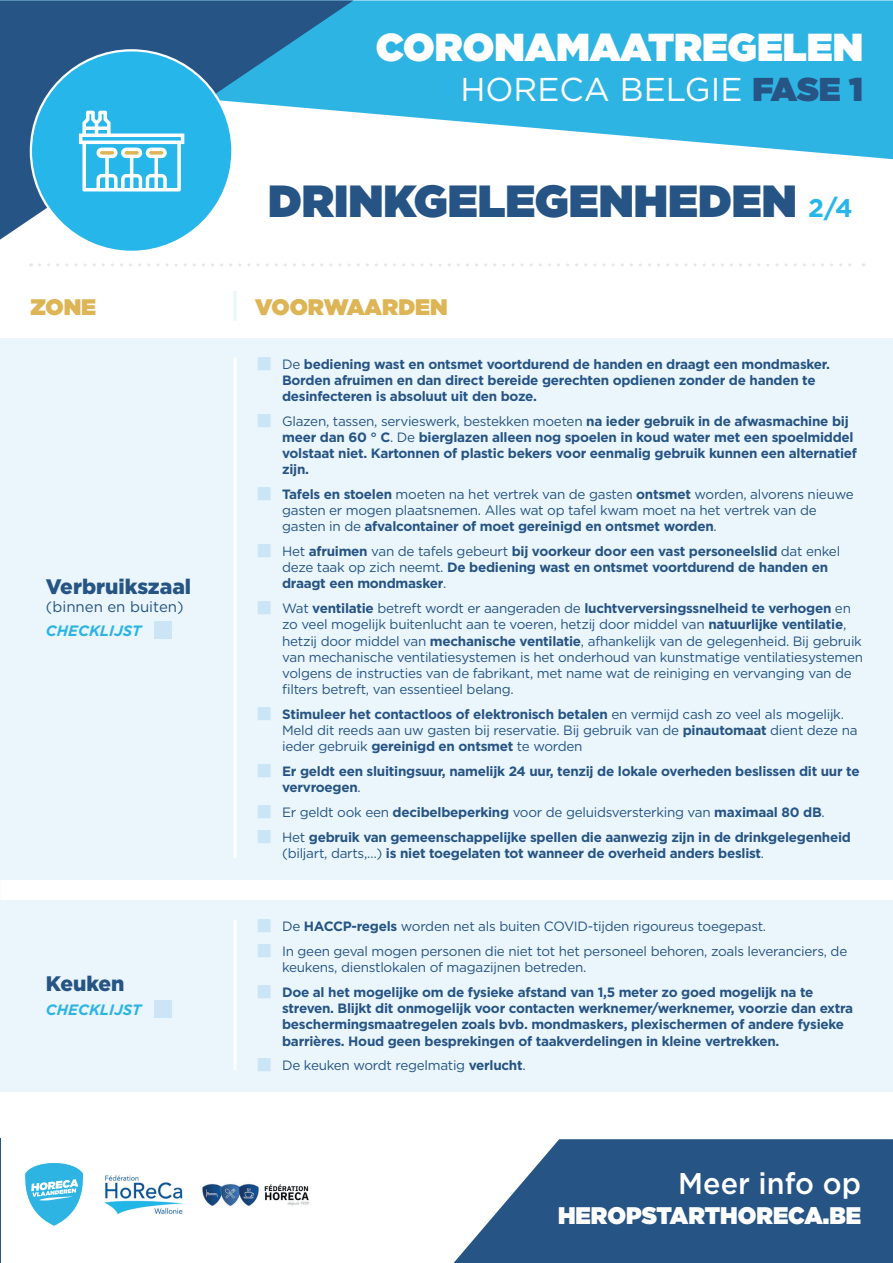
<style>
.page{position:relative;width:893px;height:1263px;background:#fff}
.page>*{position:absolute;margin:0;border:0;box-sizing:border-box;transform-origin:0 0}
.t1{font:900 45px "Gotham";color:#265484}
.t2{font:900 39px "Gotham";color:#fff}
.t3{font:33px "Gotham";color:#fff}
.t4{font:500 30px "Gotham";color:#fff;scale:.96 1}
.t5{font:900 24px "Gotham";color:#fff;scale:.96 1}
.t6{font:900 22.5px "Gotham";color:#deb556}
.t7{font:900 21px "Gotham";color:#265484}
.t8{font:italic 700 15px "Gotham";color:#2eb4e3}
.t9{font:15px "Gotham";color:#265484}
.t10{font:13.5px/16.2px "Gotham";letter-spacing:-.02em;color:#265484}
.t11{font:700 13.5px/16.2px "Gotham";letter-spacing:-.02em;color:#265484}
.s1{font-weight:900;color:#265484}
.s2{font-weight:700;font-size:25.5px;color:#26b6ea}
.s3{font-family:"Minion Pro";font-weight:400;font-size:45px;color:#cae5f6}
.s4{font-weight:400}
.s5{font-family:"Minion Pro";font-size:45px;color:#cae5f6}
.s6{font-weight:700}
</style>
<div class="page">
<svg style="left:353px;top:0;width:540px;height:159px;background:#4dbfe7"></svg>
<svg style="left:0;top:0;width:353px;height:240px"></svg>
<div style="left:31px;top:50px;width:201px;height:202px;background:#26b6ea;border-radius:50%"></div>
<svg style="left:79px;top:111px;width:105px;height:80px"></svg>
<svg style="left:453px;top:1139px;width:440px;height:124px;background:#3a648f"></svg>
<svg style="left:24px;top:1162px;width:60px;height:64px"></svg>
<img style="left:201px;top:1183px;width:108px;height:24px">
<img style="left:104px;top:1175px;width:79px;height:40px">
<svg style="left:39px;top:263px;width:825px;height:3px"></svg>
<hr style="left:234px;top:291px;width:3px;height:30px;background:#eaf6fc">
<div style="left:0;top:338px;width:893px;height:541px;background:#eaf6fc"></div>
<div style="left:0;top:901px;width:893px;height:191px;background:#eaf6fc"></div>
<hr style="left:234px;top:357px;width:3px;height:501px;background:#fff">
<hr style="left:234px;top:920px;width:3px;height:150px;background:#fff">
<svg style="left:154px;top:621px;width:18px;height:18px"></svg>
<svg style="left:154px;top:1000px;width:18px;height:17px"></svg>
<div style="left:370px;top:1154px;width:107px;height:79px;background:#fff"></div>
<h2 class="t2" style="left:376px;top:20px;width:489px">CORONAMAATREGELEN</h2>
<h3 class="t3" style="left:460px;top:68px;width:404px">HORECA BELGIE <span class="s1">FASE 1</span></h3>
<h1 class="t1" style="left:268px;top:168px;width:586px">DRINKGELEGENHEDEN <span class="s2">2/4</span></h1>
<h3 class="t6" style="left:31px;top:291px;width:67px">ZONE</h3>
<h3 class="t6" style="left:255px;top:291px;width:194px">VOORWAARDEN</h3>
<h3 class="t7" style="left:46px;top:572px;width:147px">Verbruikszaal</h3>
<p class="t9" style="left:46px;top:597px;width:139px">(binnen en buiten)</p>
<p class="t8" style="left:46px;top:620px;width:97px">CHECKLIJST</p>
<h3 class="t7" style="left:46px;top:968px;width:80px">Keuken</h3>
<p class="t8" style="left:46px;top:999px;width:97px">CHECKLIJST</p>
<p class="t11" style="left:282px;top:356px;width:549px;text-indent:-27px"><span class="s3">■</span> <span class="s4">De</span> bediening wast en ontsmet voortdurend de handen en draagt een mondmasker.<br>Borden afruimen en dan direct bereide gerechten opdienen zonder de handen te desinfecteren is absoluut uit den boze.</p>
<p class="t11" style="left:282px;top:413px;width:576px;text-indent:-27px"><span class="s3">■</span> <span class="s4">Glazen, tassen, servieswerk, bestekken moeten</span> na ieder gebruik in de afwasmachine bij meer dan 60 ° C<span class="s4">. De</span> bierglazen alleen nog spoelen in koud water met een spoelmiddel volstaat niet. Kartonnen of plastic bekers voor eenmalig gebruik kunnen een alternatief zijn.</p>
<p class="t10" style="left:282px;top:486px;width:573px;text-indent:-27px"><span class="s5">■</span> <span class="s6">Tafels en stoelen</span> moeten na het vertrek van de gasten <span class="s6">ontsmet</span> worden, alvorens nieuwe gasten er mogen plaatsnemen. Alles wat op tafel kwam moet na het vertrek van de gasten in de <span class="s6">afvalcontainer of moet gereinigd en ontsmet worden</span>.</p>
<p class="t11" style="left:282px;top:543px;width:560px;text-indent:-27px"><span class="s3">■</span> <span class="s4">Het</span> afruimen <span class="s4">van de tafels gebeurt</span> bij voorkeur door een vast personeelslid <span class="s4">dat enkel deze taak op zich neemt.</span> De bediening wast en ontsmet voortdurend de handen en draagt een mondmasker<span class="s4">.</span></p>
<p class="t10" style="left:282px;top:600px;width:583px;text-indent:-27px"><span class="s5">■</span> Wat <span class="s6">ventilatie</span> betreft wordt er aangeraden de <span class="s6">luchtverversingssnelheid te verhogen</span> en zo veel mogelijk buitenlucht aan te voeren, hetzij door middel van <span class="s6">natuurlijke ventilatie</span>, hetzij door middel van <span class="s6">mechanische ventilatie</span>, afhankelijk van de gelegenheid. Bij gebruik van mechanische ventilatiesystemen is het onderhoud van kunstmatige ventilatiesystemen volgens de instructies van de fabrikant, met name wat de reiniging en vervanging van de filters betreft, van essentieel belang.</p>
<p class="t10" style="left:282px;top:706px;width:577px;text-indent:-27px"><span class="s5">■</span> <span class="s6">Stimuleer het contactloos of elektronisch betalen</span> en vermijd cash zo veel als mogelijk.<br>Meld dit reeds aan uw gasten bij reservatie. Bij gebruik van de <span class="s6">pinautomaat</span> dient deze na ieder gebruik <span class="s6">gereinigd en ontsmet</span> te worden</p>
<p class="t11" style="left:282px;top:763px;width:579px;text-indent:-27px"><span class="s3">■</span> Er geldt een sluitingsuur, namelijk 24 uur, tenzij de lokale overheden beslissen dit uur te vervroegen<span class="s4">.</span></p>
<p class="t10" style="left:255px;top:804px;width:571px"><span class="s5">■</span> Er geldt ook een <span class="s6">decibelbeperking</span> voor de geluidsversterking van <span class="s6">maximaal 80 dB</span>.</p>
<p class="t11" style="left:282px;top:829px;width:570px;text-indent:-27px"><span class="s3">■</span> <span class="s4">Het</span> gebruik van gemeenschappelijke spellen die aanwezig zijn in de drinkgelegenheid <span class="s4">(biljart, darts,…)</span> is niet toegelaten tot wanneer de overheid anders beslist<span class="s4">.</span></p>
<p class="t10" style="left:255px;top:918px;width:513px"><span class="s5">■</span> De <span class="s6">HACCP-regels</span> worden net als buiten COVID-tijden rigoureus toegepast.</p>
<p class="t10" style="left:282px;top:943px;width:567px;text-indent:-27px"><span class="s5">■</span> In geen geval mogen personen die niet tot het personeel behoren, zoals leveranciers, de keukens, dienstlokalen of magazijnen betreden.</p>
<p class="t11" style="left:282px;top:984px;width:573px;text-indent:-27px"><span class="s3">■</span> Doe al het mogelijke om de fysieke afstand van 1,5 meter zo goed mogelijk na te streven. Blijkt dit onmogelijk voor contacten werknemer/werknemer, voorzie dan extra beschermingsmaatregelen zoals bvb. mondmaskers, plexischermen of andere fysieke barrières. Houd geen besprekingen of taakverdelingen in kleine vertrekken.</p>
<p class="t10" style="left:255px;top:1057px;width:272px"><span class="s5">■</span> De keuken wordt regelmatig <span class="s6">verlucht</span>.</p>
<h3 class="t4" style="left:678px;top:1163px;width:192px">Meer info op</h3>
<h3 class="t5" style="left:558px;top:1198px;width:317px">HEROPSTARTHORECA.BE</h3>
</div>
